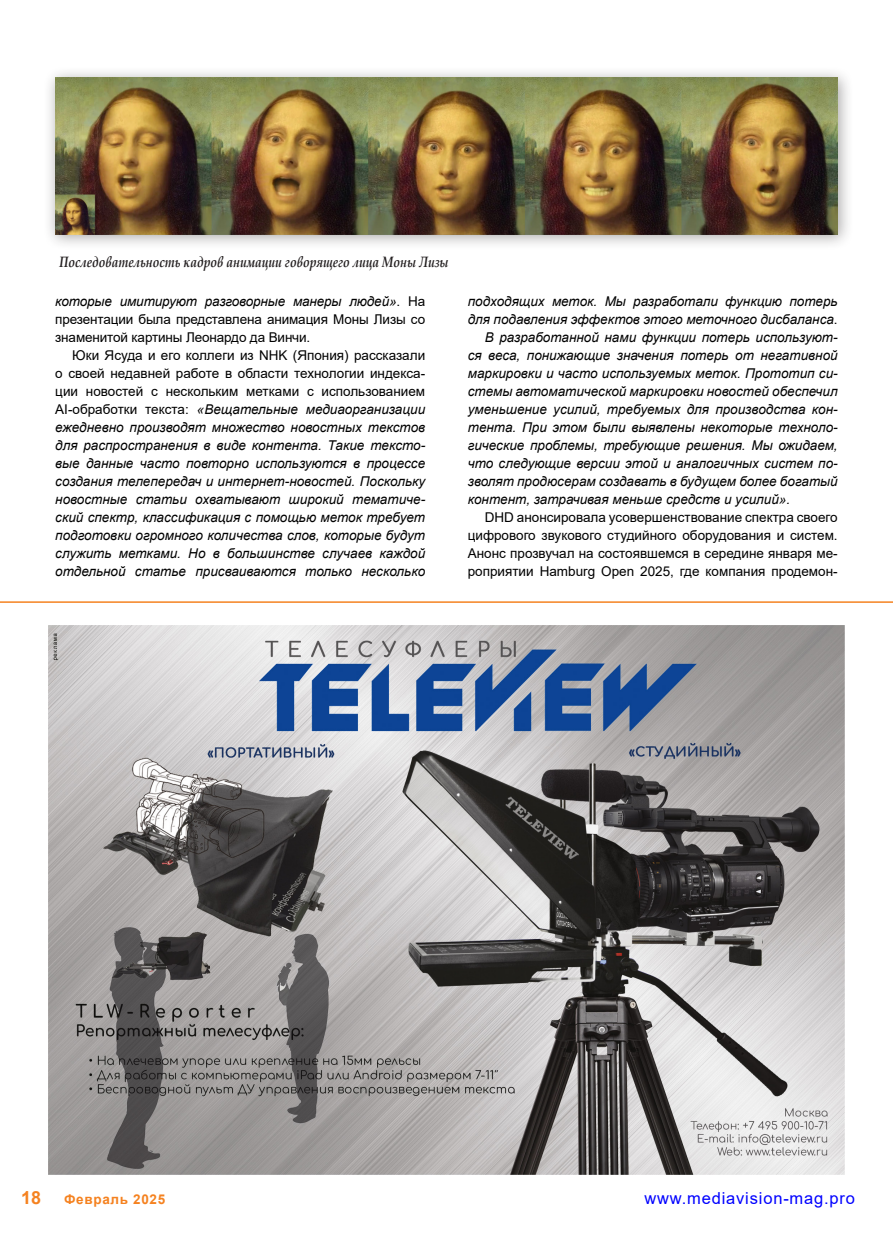
<style>
.page{position:relative;width:893px;height:1234px;background:#fff}
.page>*{position:absolute;margin:0;border:0;box-sizing:border-box;transform-origin:0 0}
.t1{font:700 18px "Arial";color:#f58220}
.t2{font:16.5px "Arial";letter-spacing:.05em;color:#00f}
.t3{font:italic 700 15px "Book Antiqua";color:#231f20;scale:.8 1}
.t4{font:italic 13.5px/18px "Arial";color:#000;text-align:justify}
.t5{font:13.5px/18px "Arial";letter-spacing:-.01em;color:#000;text-align:justify}
.t6{font:700 13.5px "Arial";letter-spacing:.05em;color:#f58220}
.s1{font-style:italic}
.s2{font-style:normal}
</style>
<div class="page">
<div style="left:43px;top:65px;width:811px;height:186px;background:#231f20;opacity:.4"></div>
<img style="left:55px;top:78px;width:783px;height:156px">
<hr style="left:0;top:601px;width:893px;height:1px;background:#f58220">
<img style="left:49px;top:625px;width:795px;height:549px">
<p class="t3" style="left:60px;top:251px;width:488px">Последовательность кадров анимации говорящего лица Моны Лизы</p>
<p class="t5" style="left:55px;top:292px;width:371px"><span class="s1">которые имитируют разговорные манеры людей»</span>. На презентации была представлена анимация Моны Лизы со знаменитой картины Леонардо да Винчи.</p>
<p class="t4" style="left:55px;top:346px;width:371px;text-indent:17px"><span class="s2">Юки Ясуда и его коллеги из NHK (Япония) рассказали о своей недавней работе в области технологии индекса&shy;ции новостей с нескольким метками с использованием AI-обработки текста:</span> «Вещательные медиаорганизации ежедневно производят множество новостных текстов для распространения в виде контента. Такие тексто&shy;вые данные часто повторно используются в процессе создания телепередач и интернет-новостей. Поскольку новостные статьи охватывают широкий тематиче&shy;ский спектр, классификация с помощью меток требует подготовки огромного количества слов, которые будут служить метками. Но в большинстве случаев каждой отдельной статье присваиваются только несколько</p>
<p class="t4" style="left:468px;top:292px;width:371px">подходящих меток. Мы разработали функцию потерь</p>
<p class="t4" style="left:468px;top:310px;width:371px">для подавления эффектов этого меточного дисбаланса<span class="s2">.</span></p>
<p class="t4" style="left:485px;top:328px;width:354px">В разработанной нами функции потерь используют-</p>
<p class="t4" style="left:468px;top:346px;width:371px">ся веса, понижающие значения потерь от негативной</p>
<p class="t4" style="left:468px;top:364px;width:371px">маркировки и часто используемых меток. Прототип си-</p>
<p class="t4" style="left:468px;top:382px;width:371px">стемы автоматической маркировки новостей обеспечил</p>
<p class="t4" style="left:468px;top:400px;width:371px">уменьшение усилий, требуемых для производства кон-</p>
<p class="t4" style="left:468px;top:418px;width:371px">тента. При этом были выявлены некоторые техноло-</p>
<p class="t4" style="left:468px;top:436px;width:371px">гические проблемы, требующие решения. Мы ожидаем,</p>
<p class="t4" style="left:468px;top:454px;width:371px">что следующие версии этой и аналогичных систем по-</p>
<p class="t4" style="left:468px;top:472px;width:371px">зволят продюсерам создавать в будущем более богатый</p>
<p class="t4" style="left:468px;top:490px;width:324px">контент, затрачивая меньше средств и усилий».</p>
<p class="t5" style="left:468px;top:508px;width:371px;text-indent:17px">DHD анонсировала усовершенствование спектра своего цифрового звукового студийного оборудования и систем.<br>Анонс прозвучал на состоявшемся в середине января ме&shy;роприятии Hamburg Open 2025, где компания продемон-</p>
<h1 class="t1" style="left:21px;top:1184px;width:22px">18</h1>
<p class="t6" style="left:64px;top:1189px;width:103px">Февраль 2025</p>
<p class="t2" style="left:644px;top:1186px;width:212px">www.mediavision-mag.pro</p>
</div>
